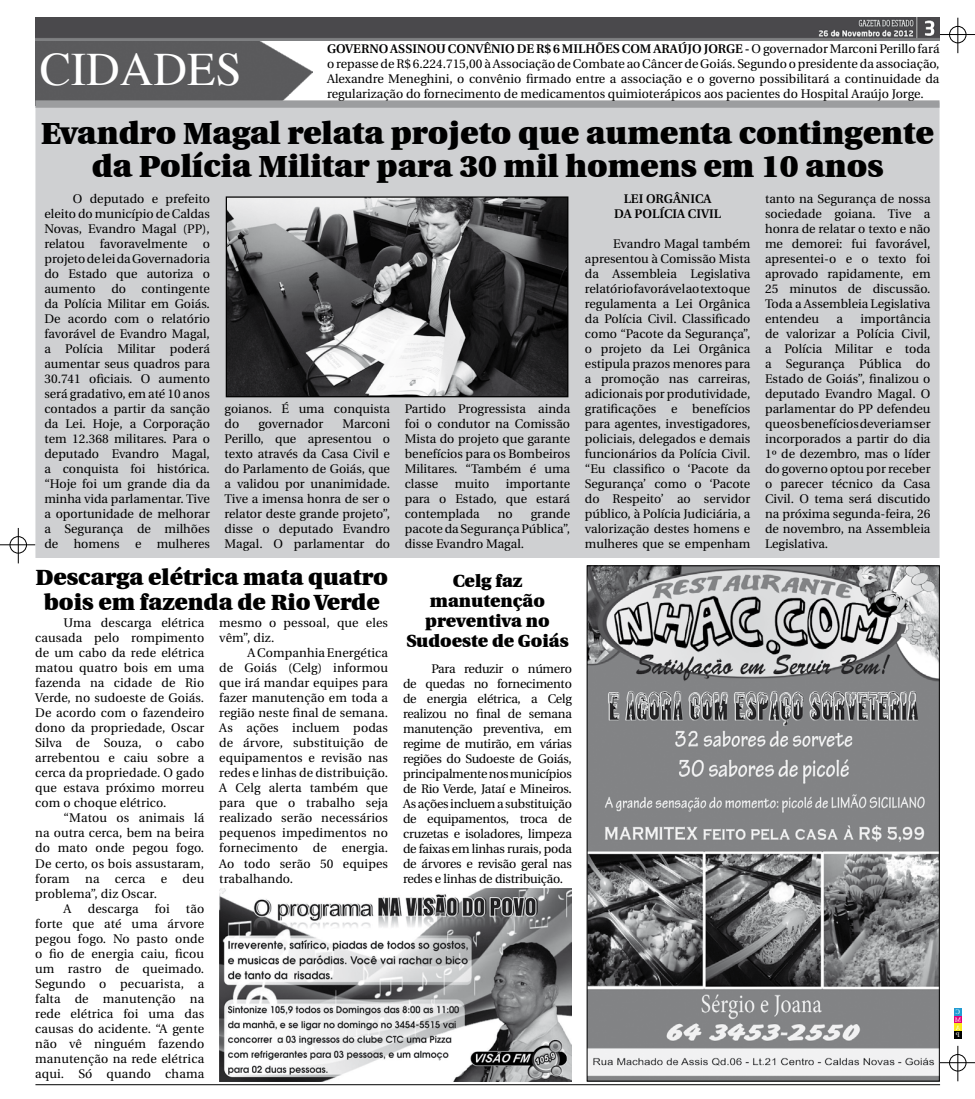
<style>
.page{position:relative;width:975px;height:1099px;background:#fff}
.page>*{position:absolute;margin:0;border:0;box-sizing:border-box;transform-origin:0 0}
.t1{font:47.5px "Times";color:#fff}
.t2{font:900 31.25px/33.8px "Utopia";color:#000;text-align:center}
.t3{font:900 22.5px/25px "Utopia";color:#000;text-align:center}
.t4{font:900 17.5px/20px "Utopia";color:#000;text-align:center}
.t5{font:12.5px/15px "Utopia";color:#000;text-align:justify}
.t6{font:600 12.5px/15px "Utopia";color:#000}
.s1{font-weight:600}
</style>
<div class="page">
<hr style="left:939px;top:34px;width:35px;height:1px;background:#000">
<hr style="left:957px;top:18px;width:1px;height:35px;background:#000">
<div style="left:949px;top:26px;width:17px;height:17px;border:1px solid #000;border-radius:50%"></div>
<hr style="left:939px;top:1062px;width:35px;height:1px;background:#000">
<hr style="left:957px;top:1045px;width:1px;height:36px;background:#000">
<div style="left:949px;top:1054px;width:17px;height:17px;border:1px solid #000;border-radius:50%"></div>
<div style="left:954px;top:1008px;width:7px;height:7px;background:#219cd3"></div>
<div style="left:954px;top:1015px;width:7px;height:8px;background:#e20079"></div>
<div style="left:954px;top:1023px;width:7px;height:7px;background:#fcea1b"></div>
<div style="left:954px;top:1030px;width:7px;height:8px;background:#000"></div>
<hr style="left:35px;top:1084px;width:905px;height:1px;background:#000">
<hr style="left:0;top:544px;width:35px;height:1px;background:#000">
<hr style="left:18px;top:528px;width:1px;height:35px;background:#000">
<div style="left:10px;top:536px;width:17px;height:17px;border:1px solid #000;border-radius:50%"></div>
<div style="left:35px;top:102px;width:904px;height:456px;background:#cfd0d2;border:1px solid #cfd0d2"></div>
<img style="left:228px;top:198px;width:338px;height:197px">
<div style="left:226px;top:196px;width:342px;height:201px;border:1px solid #000"></div>
<img style="left:35px;top:40px;width:277px;height:60px">
<div style="left:35px;top:100px;width:904px;height:8px;background:#9c9d9f"></div>
<img style="left:35px;top:18px;width:904px;height:22px">
<img style="left:589px;top:567px;width:348px;height:512px">
<img style="left:219px;top:888px;width:353px;height:193px">
<h1 class="t1" style="left:40px;top:42px;width:203px">CIDADES</h1>
<p class="t5" style="left:327px;top:41px;width:614px"><span class="s1">GOVERNO ASSINOU CONVÊNIO DE R$ 6 MILHÕES COM ARAÚJO JORGE -</span> O governador Marconi Perillo fará o repasse de R$ 6.224.715,00 à Associação de Combate ao Câncer de Goiás. Segundo o presidente da associação, Alexandre Meneghini, o convênio firmado entre a associação e o governo possibilitará a continuidade da regularização do fornecimento de medicamentos quimioterápicos aos pacientes do Hospital Araújo Jorge.</p>
<h2 class="t2" style="left:41px;top:116px;width:894px">Evandro Magal relata projeto que aumenta contingente da Polícia Militar para 30 mil homens em 10 anos</h2>
<p class="t5" style="left:44px;top:191px;width:167px;text-indent:28px">O deputado e prefeito eleito do município de Caldas Novas, Evandro Magal (PP), relatou favoravelmente o projeto de lei da Governadoria do Estado que autoriza o aumento do contingente da Polícia Militar em Goiás.<br>De acordo com o relatório favorável de Evandro Magal, a Polícia Militar poderá aumentar seus quadros para 30.741 oficiais. O aumento será gradativo, em até 10 anos contados a partir da sanção da Lei. Hoje, a Corporação tem 12.368 militares. Para o deputado Evandro Magal, a conquista foi histórica. “Hoje foi um grande dia da minha vida parlamentar. Tive a oportunidade de melhorar a Segurança de milhões de homens e mulheres</p>
<p class="t6" style="left:614px;top:191px;width:76px;text-indent:9px">LEI ORGÂNICA<br>DA POLÍCIA</p>
<p class="t5" style="left:765px;top:191px;width:167px">tanto na Segurança de nossa sociedade goiana. Tive a honra de relatar o texto e não me demorei: fui favorável, apresentei-o e o texto foi aprovado rapidamente, em 25 minutos de discussão.<br>Toda a Assembleia Legislativa entendeu</p>
<p class="t6" style="left:688px;top:206px;width:35px">CIVIL</p>
<p class="t5" style="left:585px;top:236px;width:167px;text-indent:28px">Evandro Magal também apresentou à Comissão Mista da Assembleia Legislativa relatório favorável ao texto que regulamenta a Lei Orgânica da Polícia Civil. Classificado como “Pacote da Segurança”, o projeto da Lei Orgânica estipula prazos menores para a promoção nas carreiras, adicionais por produtividade, gratificações e benefícios para agentes, investigadores, policiais, delegados e demais funcionários da Polícia Civil. “Eu classifico o ‘Pacote da Segurança’ como o ‘Pacote do Respeito’ ao servidor público, à Polícia Judiciária, a valorização destes homens e mulheres que se empenham</p>
<p class="t5" style="left:765px;top:311px;width:167px;text-indent:95px">importância de valorizar a Polícia Civil, a Polícia Militar e toda a Segurança Pública do Estado de Goiás”, finalizou o deputado Evandro Magal. O parlamentar do PP defendeu que os benefícios deveriam ser incorporados a partir do dia 1º de dezembro, mas o líder do governo optou por receber o parecer técnico da Casa Civil. O tema será discutido na próxima segunda-feira, 26 de novembro, na Assembleia Legislativa.</p>
<p class="t5" style="left:836px;top:311px;width:8px">a</p>
<p class="t5" style="left:224px;top:401px;width:167px">goianos. É uma conquista do</p>
<p class="t5" style="left:405px;top:401px;width:167px">Partido Progressista ainda foi o condutor na Comissão Mista do projeto que garante benefícios para os Bombeiros Militares. “Também é uma classe</p>
<p class="t5" style="left:258px;top:416px;width:66px">governador</p>
<p class="t5" style="left:224px;top:416px;width:167px;text-indent:118px">Marconi Perillo, que apresentou o texto através da Casa Civil e do Parlamento de Goiás, que a validou por unanimidade.<br>Tive a imensa honra de ser o relator deste grande projeto”, disse o deputado Evandro Magal. O parlamentar do</p>
<p class="t5" style="left:405px;top:476px;width:167px;text-indent:101px">importante para o Estado, que estará contemplada</p>
<p class="t5" style="left:455px;top:476px;width:36px">muito</p>
<p class="t5" style="left:405px;top:506px;width:167px;text-indent:126px">grande pacote da Segurança Pública”, disse Evandro Magal.</p>
<p class="t5" style="left:498px;top:506px;width:16px">no</p>
<h3 class="t3" style="left:35px;top:564px;width:354px">Descarga elétrica mata quatro bois em fazenda de Rio Verde</h3>
<p class="t5" style="left:35px;top:616px;width:170px;text-indent:28px">Uma descarga elétrica causada pelo rompimento de um cabo da rede elétrica matou quatro bois em uma fazenda na cidade de Rio Verde, no sudoeste de Goiás.<br>De acordo com o fazendeiro dono da propriedade, Oscar Silva de Souza, o cabo arrebentou e caiu sobre a cerca da propriedade. O gado que estava próximo morreu com o choque elétrico.</p>
<p class="t5" style="left:64px;top:811px;width:142px">“Matou os animais lá</p>
<p class="t5" style="left:35px;top:826px;width:170px">na outra cerca, bem na beira</p>
<p class="t5" style="left:35px;top:841px;width:170px">do mato onde pegou fogo.</p>
<p class="t5" style="left:35px;top:856px;width:170px">De certo, os bois assustaram,</p>
<p class="t5" style="left:35px;top:871px;width:170px">foram na cerca e deu</p>
<p class="t5" style="left:35px;top:886px;width:123px">problema”, diz Oscar.</p>
<p class="t5" style="left:64px;top:901px;width:9px">A</p>
<p class="t5" style="left:88px;top:901px;width:52px">descarga</p>
<p class="t5" style="left:155px;top:901px;width:17px">foi</p>
<p class="t5" style="left:219px;top:616px;width:170px">mesmo o pessoal, que eles vêm”, diz.</p>
<p class="t5" style="left:219px;top:646px;width:170px;text-indent:28px">A Companhia Energética de Goiás (Celg) informou que irá mandar equipes para fazer manutenção em toda a região neste final de semana.<br>As ações incluem podas de árvore, substituição de equipamentos e revisão nas redes e linhas de distribuição.<br>A Celg alerta também que para que o trabalho seja realizado serão necessários pequenos impedimentos no fornecimento de energia.<br>Ao todo serão 50 equipes trabalhando.</p>
<p class="t5" style="left:35px;top:901px;width:170px;text-indent:151px">tão forte que até uma árvore pegou fogo. No pasto onde o fio de energia caiu, ficou um rastro de queimado.<br>Segundo o pecuarista, a falta de manutenção na rede elétrica foi uma das causas do acidente. “A gente não vê ninguém fazendo manutenção na rede elétrica aqui. Só quando chama</p>
<h3 class="t4" style="left:406px;top:571px;width:164px">Celg faz manutenção preventiva no<br>Sudoeste de Goiás</h3>
<p class="t5" style="left:403px;top:661px;width:170px;text-indent:28px">Para reduzir o número de quedas no fornecimento de energia elétrica, a Celg realizou no final de semana manutenção preventiva, em regime de mutirão, em várias regiões do Sudoeste de Goiás, principalmente nos municípios de Rio Verde, Jataí e Mineiros.<br>As ações incluem a substituição de equipamentos, troca de cruzetas e isoladores, limpeza de faixas em linhas rurais, poda de árvores e revisão geral nas redes e linhas de distribuição.</p>
</div>
